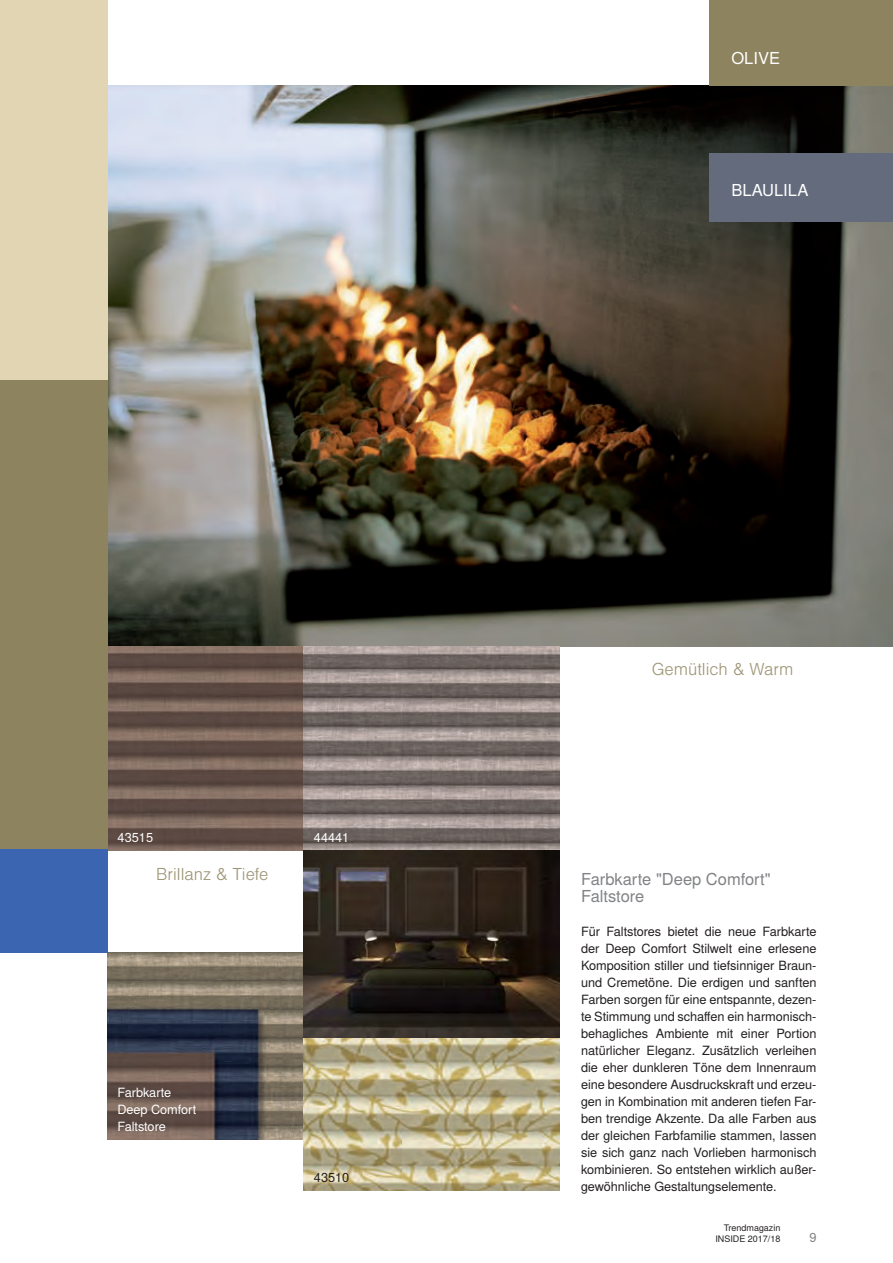
<style>
.page{position:relative;width:893px;height:1263px;background:#fff}
.page>*{position:absolute;margin:0;border:0;box-sizing:border-box;transform-origin:0 0}
.t1{font:16.5px/17px "Nimbus San LOT";color:#808285}
.t2{font:300 16.5px "Nimbus San LOT";color:#9e9676}
.t3{font:16.5px "Nimbus San LOT";color:#fff}
.t4{font:12.75px/17px "Nimbus San LOT";letter-spacing:-.005em;color:#231f20;text-align:justify}
.t5{font:12.75px/17px "Nimbus San LOT";letter-spacing:-.005em;color:#fff}
.t6{font:12.75px "Nimbus San LOT";color:#808285}
.t7{font:9px/10.5px "Nimbus San LOT";color:#231f20;text-align:right}
</style>
<div class="page">
<img style="left:108px;top:952px;width:195px;height:188px">
<img style="left:107px;top:85px;width:786px;height:561px">
<img style="left:303px;top:850px;width:257px;height:341px">
<img style="left:107px;top:646px;width:453px;height:204px">
<div style="left:709px;top:0;width:184px;height:85px;background:#8d835f"></div>
<div style="left:709px;top:153px;width:184px;height:68px;background:#646b7d"></div>
<div style="left:0;top:768px;width:107px;height:184px;background:#3b65b0"></div>
<div style="left:0;top:380px;width:107px;height:469px;background:#8d835f"></div>
<div style="left:0;top:0;width:107px;height:380px;background:#e1d5b4"></div>
<p class="t5" style="left:118px;top:829px;width:37px">43515</p>
<p class="t5" style="left:314px;top:829px;width:37px">44441</p>
<p class="t2" style="left:156px;top:864px;width:114px">Brillanz &amp; Tiefe</p>
<p class="t5" style="left:117px;top:1084px;width:80px">Farbkarte<br>Deep Comfort<br>Faltstore</p>
<p class="t4" style="left:314px;top:1169px;width:37px">43510</p>
<p class="t3" style="left:731px;top:48px;width:11px">Olive</p>
<p class="t3" style="left:731px;top:180px;width:22px">Blaulila</p>
<p class="t2" style="left:652px;top:659px;width:143px">Gemütlich &amp; Warm</p>
<p class="t1" style="left:581px;top:870px;width:191px">Farbkarte "Deep Comfort"<br>Faltstore</p>
<p class="t4" style="left:581px;top:923px;width:237px">Für Faltstores bietet die neue Farbkarte der Deep Comfort Stilwelt eine erlesene Komposition stiller und tiefsinniger Braun&shy;und Cremetöne. Die erdigen und sanften Farben sorgen für eine entspannte, dezen&shy;te Stimmung und schaffen ein harmonisch&shy;behagliches Ambiente mit einer Portion natürlicher Eleganz. Zusätzlich verleihen die eher dunkleren Töne dem Innenraum eine besondere Ausdruckskraft und erzeu&shy;gen in Kombination mit anderen tiefen Far&shy;ben trendige Akzente. Da alle Farben aus der gleichen Farbfamilie stammen, lassen sie sich ganz nach Vorlieben harmonisch kombinieren. So entstehen wirklich außer&shy;gewöhnliche Gestaltungselemente.</p>
<p class="t7" style="left:715px;top:1223px;width:67px">Trendmagazin<br>INSIDE 2017/18</p>
<p class="t6" style="left:809px;top:1229px;width:9px">9</p>
</div>
